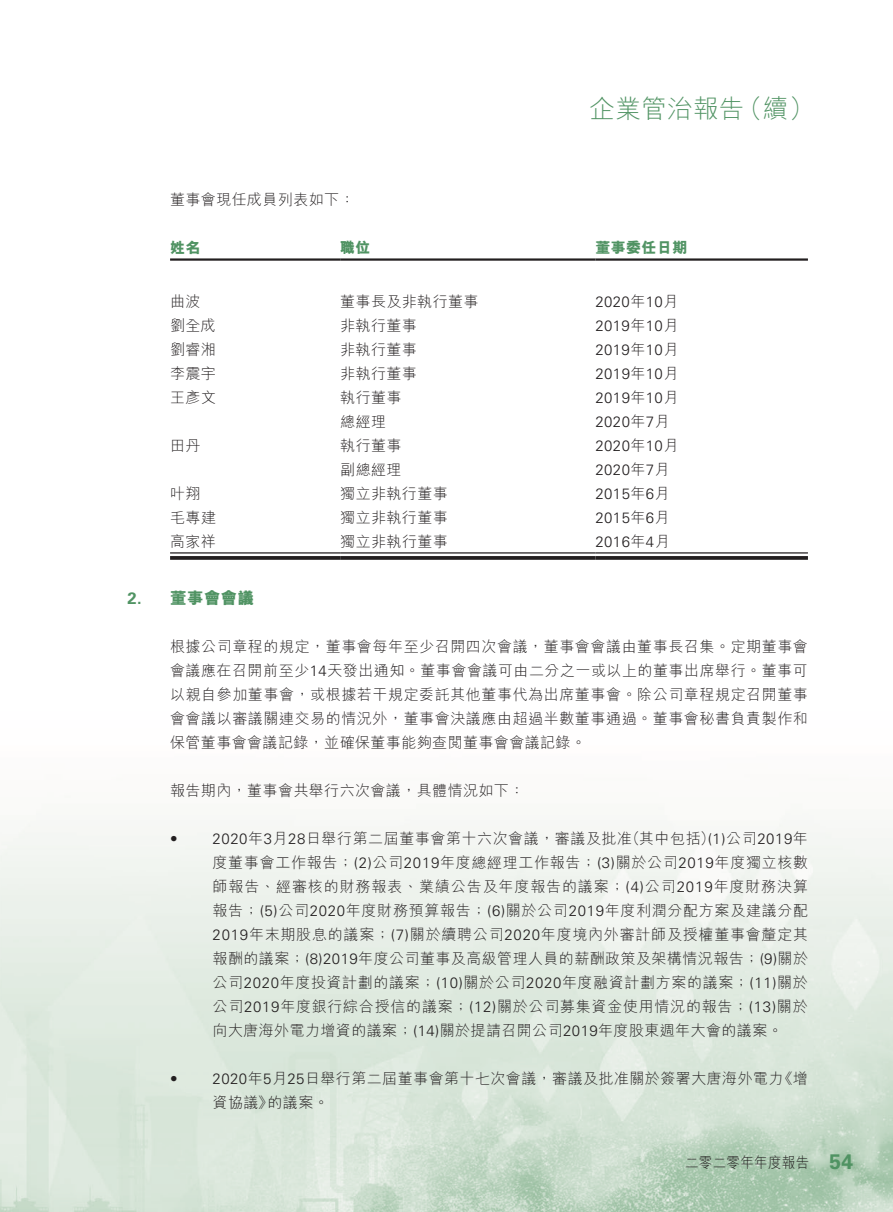
<style>
.page{position:relative;width:893px;height:1212px;background:#fff}
.page>*{position:absolute;margin:0;border:0;box-sizing:border-box;transform-origin:0 0}
.t1{font:300 25.5px "M Hei HK";letter-spacing:.015em;color:#509363}
.t2{font:700 21px "Univers LT Std";color:#509363}
.t3{font:800 16.5px "M Hei HK";letter-spacing:.03em;color:#509363}
.t4{font:700 16.5px "Univers LT Std";color:#509363}
.t5{font:300 15px/24px "M Hei HK";letter-spacing:.03em;color:#231f20;text-align:justify}
.t6{font:300 15px "Univers LT Std";letter-spacing:.03em;color:#231f20}
.t7{font:800 15px "M Hei HK";letter-spacing:.03em;color:#509363}
.t8{font:300 15px "M Hei HK";letter-spacing:.03em;color:#231f20;scale:.9 1}
.s1{font-family:"M Hei HK"}
.s2{font-family:"Univers LT Std"}
</style>
<div class="page">
<img style="left:0;top:553px;width:893px;height:659px">
<hr style="left:170px;top:258px;width:170px;height:3px;background:#231f20">
<hr style="left:340px;top:258px;width:255px;height:3px;background:#231f20">
<hr style="left:595px;top:258px;width:213px;height:3px;background:#231f20">
<hr style="left:170px;top:552px;width:170px;height:1px;background:#231f20">
<svg style="left:170px;top:556px;width:170px;height:4px"></svg>
<hr style="left:340px;top:552px;width:255px;height:1px;background:#231f20">
<svg style="left:340px;top:556px;width:255px;height:4px"></svg>
<hr style="left:595px;top:552px;width:213px;height:1px;background:#231f20">
<svg style="left:595px;top:556px;width:213px;height:4px"></svg>
<p class="t4" style="left:128px;top:588px;width:16px">2.</p>
<h1 class="t1" style="left:590px;top:95px;width:156px">企業管治報告</h1>
<h1 class="t1" style="left:737px;top:95px;width:79px">（續(</h1>
<p class="t5" style="left:170px;top:187px;width:186px">董事會現任成員列表如下：</p>
<p class="t7" style="left:170px;top:240px;width:32px">姓名</p>
<p class="t7" style="left:340px;top:240px;width:32px">職位</p>
<p class="t7" style="left:595px;top:240px;width:94px">董事委任日期</p>
<p class="t5" style="left:170px;top:289px;width:32px">曲波</p>
<p class="t5" style="left:340px;top:289px;width:140px">董事長及非執行董事</p>
<p class="t6" style="left:595px;top:292px;width:84px">2020<span class="s1">年</span>10<span class="s1">月</span></p>
<p class="t5" style="left:170px;top:313px;width:47px">劉全成</p>
<p class="t5" style="left:340px;top:313px;width:78px">非執行董事</p>
<p class="t6" style="left:595px;top:316px;width:84px">2019<span class="s1">年</span>10<span class="s1">月</span></p>
<p class="t5" style="left:170px;top:337px;width:47px">劉睿湘</p>
<p class="t5" style="left:340px;top:337px;width:78px">非執行董事</p>
<p class="t6" style="left:595px;top:340px;width:84px">2019<span class="s1">年</span>10<span class="s1">月</span></p>
<p class="t5" style="left:170px;top:361px;width:47px">李震宇</p>
<p class="t5" style="left:340px;top:361px;width:78px">非執行董事</p>
<p class="t6" style="left:595px;top:364px;width:84px">2019<span class="s1">年</span>10<span class="s1">月</span></p>
<p class="t5" style="left:170px;top:385px;width:47px">王彥文</p>
<p class="t5" style="left:340px;top:385px;width:63px">執行董事</p>
<p class="t6" style="left:595px;top:388px;width:84px">2019<span class="s1">年</span>10<span class="s1">月</span></p>
<p class="t5" style="left:340px;top:409px;width:47px">總經理</p>
<p class="t6" style="left:595px;top:412px;width:76px">2020<span class="s1">年 月</span>7</p>
<p class="t5" style="left:170px;top:433px;width:32px">田丹</p>
<p class="t5" style="left:340px;top:433px;width:63px">執行董事</p>
<p class="t6" style="left:595px;top:436px;width:84px">2020<span class="s1">年</span>10<span class="s1">月</span></p>
<p class="t5" style="left:340px;top:457px;width:63px">副總經理</p>
<p class="t6" style="left:595px;top:460px;width:76px">2020<span class="s1">年 月</span>7</p>
<p class="t5" style="left:170px;top:481px;width:32px">叶翔</p>
<p class="t5" style="left:340px;top:481px;width:109px">獨立非執行董事</p>
<p class="t6" style="left:595px;top:484px;width:76px">2015<span class="s1">年 月</span>6</p>
<p class="t5" style="left:170px;top:505px;width:47px">毛專建</p>
<p class="t5" style="left:340px;top:505px;width:109px">獨立非執行董事</p>
<p class="t6" style="left:595px;top:508px;width:76px">2015<span class="s1">年 月</span>6</p>
<p class="t5" style="left:170px;top:529px;width:47px">高家祥</p>
<p class="t5" style="left:340px;top:529px;width:109px">獨立非執行董事</p>
<p class="t6" style="left:595px;top:532px;width:76px">2016<span class="s1">年 月</span>4</p>
<p class="t3" style="left:170px;top:590px;width:86px">董事會會議</p>
<p class="t5" style="left:170px;top:634px;width:639px">根據公司章程的規定，董事會每年至少召開四次會議，董事會會議由董事長召集。定期董事會會議應在召開前至少<span class="s2">14</span>天發出通知。董事會會議可由二分之一或以上的董事出席舉行。董事可以親自參加董事會，或根據若干規定委託其他董事代為出席董事會。除公司章程規定召開董事會會議以審議關連交易的情況外，董事會決議應由超過半數董事通過。董事會秘書負責製作和保管董事會會議記錄，並確保董事能夠查閱董事會會議記錄。</p>
<p class="t5" style="left:170px;top:778px;width:356px">報告期內，董事會共舉行六次會議，具體情況如下：</p>
<p class="t5" style="left:625px;top:826px;width:184px">（其中包括）<span class="s2">( )1</span> 公司<span class="s2">2019</span>年</p>
<p class="t5" style="left:213px;top:826px;width:421px"><span class="s2">2020</span>年 月<span class="s2">3 28</span>日舉行第二屆董事會第十六次會議，審議及批准</p>
<p class="t6" style="left:170px;top:830px;width:9px">•</p>
<p class="t6" style="left:170px;top:1070px;width:9px">•</p>
<p class="t5" style="left:213px;top:850px;width:597px">度董事會工作報告；<span class="s2">(2)</span>公司<span class="s2">2019</span>年度總經理工作報告；<span class="s2">(3)</span>關於公司<span class="s2">2019</span>年度獨立核數師報告、經審核的財務報表、業績公告及年度報告的議案；<span class="s2">(4)</span>公司<span class="s2">2019</span>年度財務決算報告；<span class="s2">(5)</span>公司<span class="s2">2020</span>年度財務預算報告；<span class="s2">(6)</span>關於公司<span class="s2">2019</span>年度利潤分配方案及建議分配<span class="s2">2019</span>年末期股息的議案；<span class="s2">(7)</span>關於續聘公司<span class="s2">2020</span>年度境內外審計師及授權董事會釐定其報酬的議案；<span class="s2">( )8 2019</span>年度公司董事及高級管理人員的薪酬政策及架構情況報告；<span class="s2">( )9</span> 關於公司<span class="s2">2020</span>年度投資計劃的議案；<span class="s2">(10)</span>關於公司<span class="s2">2020</span>年度融資計劃方案的議案；<span class="s2">(11)</span>關於公司<span class="s2">2019</span>年度銀行綜合授信的議案；<span class="s2">(12)</span>關於公司募集資金使用情況的報告；<span class="s2">(13)</span>關於向大唐海外電力增資的議案；<span class="s2">(14)</span>關於提請召開公司<span class="s2">2019</span>年度股東週年大會的議案。</p>
<p class="t5" style="left:778px;top:1066px;width:31px">《增</p>
<p class="t5" style="left:213px;top:1066px;width:572px"><span class="s2">2020</span>年 月<span class="s2">5 25</span>日舉行第二屆董事會第十七次會議，審議及批准關於簽署大唐海外電力</p>
<p class="t5" style="left:268px;top:1090px;width:63px">的議案。</p>
<p class="t5" style="left:213px;top:1090px;width:62px">資協議》</p>
<p class="t8" style="left:685px;top:1155px;width:139px">二零二零年年度報告</p>
<h2 class="t2" style="left:830px;top:1149px;width:25px">54</h2>
</div>
